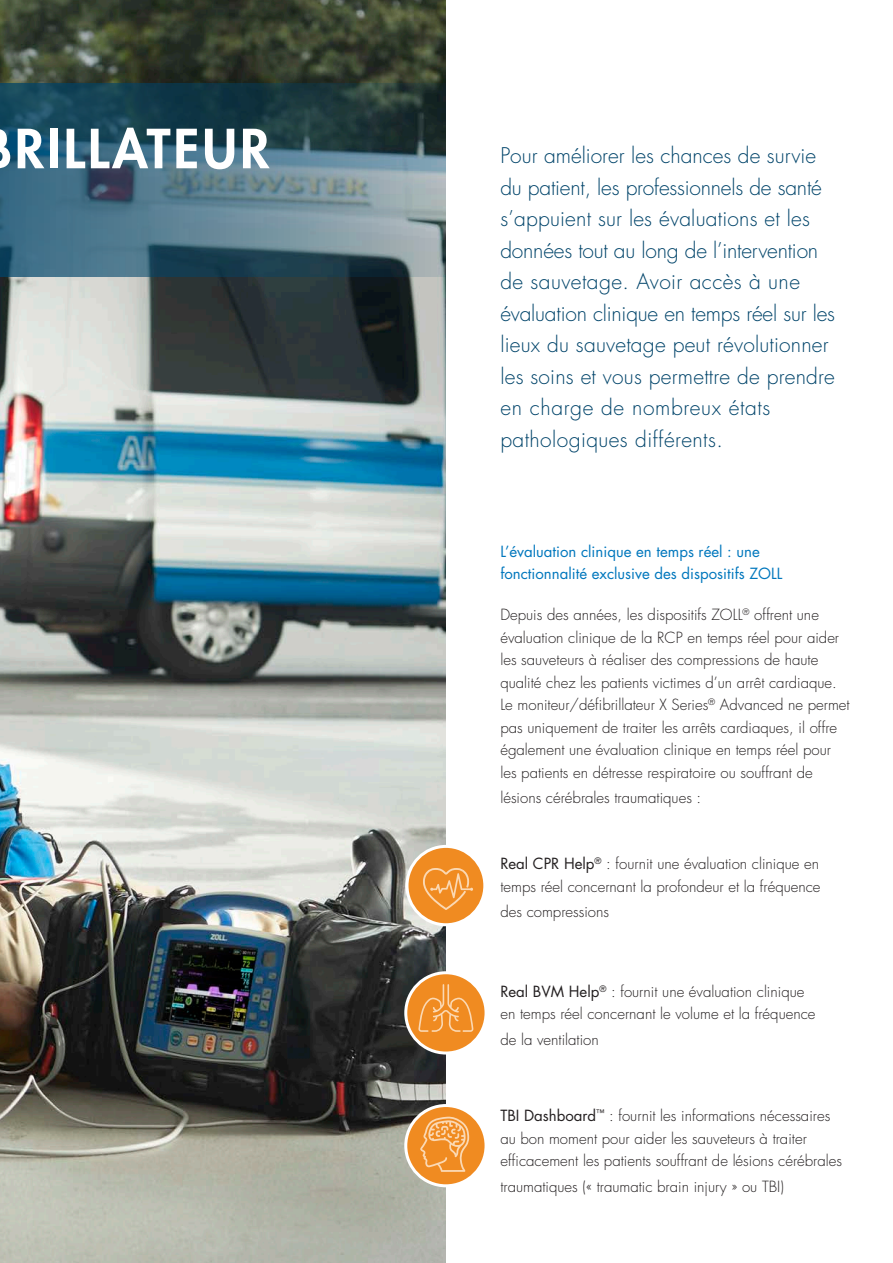
<style>
.page{position:relative;width:893px;height:1263px;background:#fff}
.page>*{position:absolute;margin:0;border:0;box-sizing:border-box;transform-origin:0 0}
.t1{font:800 52.5px "Futura Std";letter-spacing:.06em;color:#fff}
.t2{font:300 21px/31.5px "Futura Std";letter-spacing:.01em;color:#00446a}
.t3{font:300 15px/22.5px "Futura Std";color:#231f20}
.t4{font:15px/22.5px "Futura Std";color:#0077bd}
.s1{font-weight:400}
</style>
<div class="page">
<img style="left:0;top:0;width:446px;height:1263px">
<svg style="left:0;top:83px;width:446px;height:194px;background:#436674"></svg>
<div style="left:407px;top:846px;width:78px;height:79px;background:#f08b21;border-radius:50%"></div>
<div style="left:405px;top:845px;width:81px;height:81px;border:3px solid #fff;border-radius:50%"></div>
<svg style="left:423px;top:868px;width:50px;height:42px"></svg>
<div style="left:406px;top:973px;width:80px;height:80px;background:#f08b21;border-radius:50%"></div>
<div style="left:404px;top:971px;width:84px;height:83px;border:3px solid #fff;border-radius:50%"></div>
<svg style="left:418px;top:984px;width:55px;height:48px"></svg>
<svg style="left:406px;top:1105px;width:80px;height:81px;background:#f1983b"></svg>
<div style="left:404px;top:1104px;width:84px;height:83px;border:3px solid #fff;border-radius:50%"></div>
<svg style="left:420px;top:1116px;width:49px;height:56px;background:#f29f47"></svg>
<h1 class="t1" style="left:15px;top:116px;width:256px">RILLATEUR</h1>
<p class="t2" style="left:500px;top:141px;width:336px">Pour améliorer les chances de survie du patient, les professionnels de santé s’appuient sur les évaluations et les données tout au long de l’intervention de sauvetage. Avoir accès à une évaluation clinique en temps réel sur les lieux du sauvetage peut révolutionner les soins et vous permettre de prendre en charge de nombreux états pathologiques différents.</p>
<p class="t4" style="left:500px;top:540px;width:283px">L’évaluation clinique en temps réel : une fonctionnalité exclusive des dispositifs ZOLL</p>
<p class="t3" style="left:500px;top:604px;width:351px">Depuis des années, les dispositifs ZOLL<sup>®</sup> offrent une évaluation clinique de la RCP en temps réel pour aider les sauveteurs à réaliser des compressions de haute qualité chez les patients victimes d’un arrêt cardiaque.<br>Le moniteur/défibrillateur X Series<sup>®</sup> Advanced ne permet pas uniquement de traiter les arrêts cardiaques, il offre également une évaluation clinique en temps réel pour les patients en détresse respiratoire ou souffrant de</p>
<p class="t3" style="left:500px;top:787px;width:202px">lésions cérébrales traumatiques :</p>
<p class="t3" style="left:500px;top:853px;width:322px"><span class="s1">Real CPR Help</span><sup>®</sup> : fournit une évaluation clinique en temps réel concernant la profondeur et la fréquence</p>
<p class="t3" style="left:500px;top:901px;width:110px">des compressions</p>
<p class="t3" style="left:500px;top:980px;width:317px"><span class="s1">Real BVM Help</span><sup>®</sup> : fournit une évaluation clinique en temps réel concernant le volume et la fréquence</p>
<p class="t3" style="left:500px;top:1028px;width:100px">de la ventilation</p>
<p class="t3" style="left:500px;top:1105px;width:343px"><span class="s1">TBI Dashboard</span><sup>™</sup> : fournit les informations nécessaires au bon moment pour aider les sauveteurs à traiter efficacement les patients souffrant de lésions cérébrales</p>
<p class="t3" style="left:500px;top:1175px;width:285px">traumatiques (« traumatic brain injury » ou TBI)</p>
</div>
